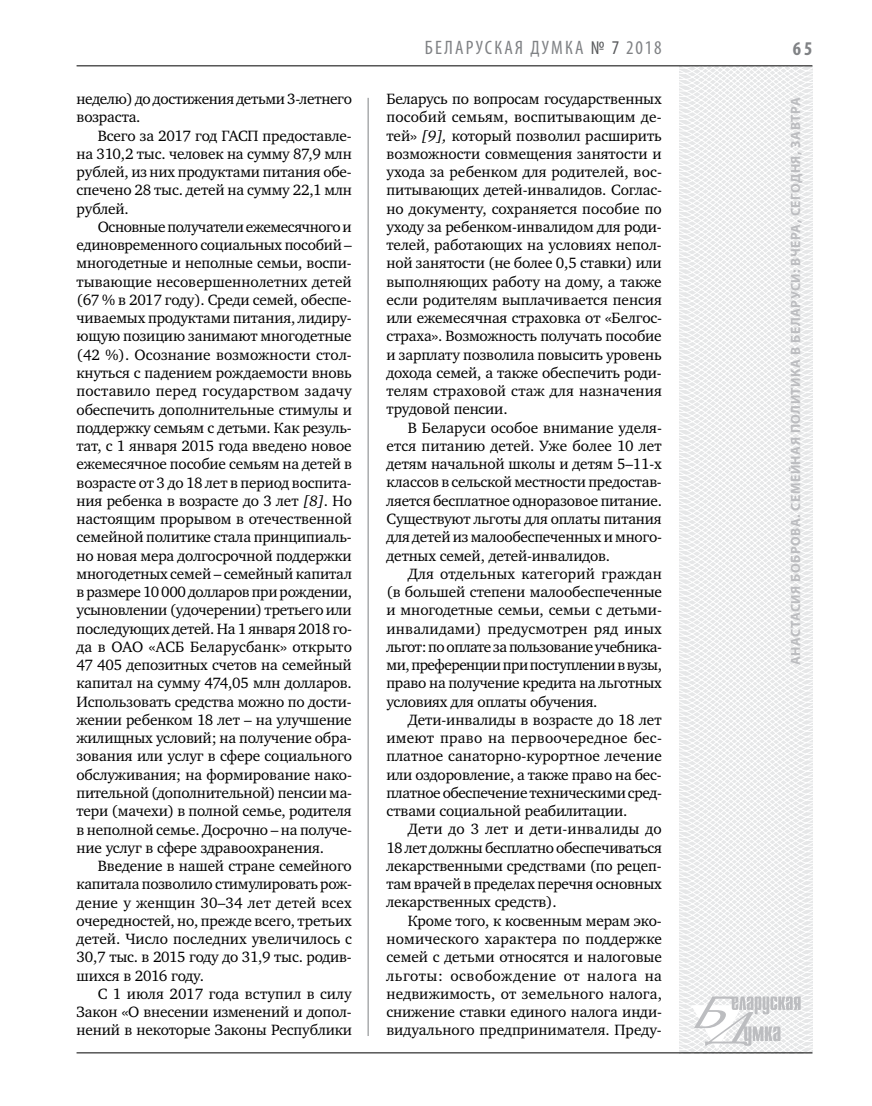
<style>
.page{position:relative;width:872px;height:1106px;background:#fff}
.page>*{position:absolute;margin:0;border:0;box-sizing:border-box;transform-origin:0 0}
.t1{font:condensed 19.5px "Myriad Pro";letter-spacing:.11em;color:#808285}
.t2{font:700 condensed 19.5px "Myriad Pro";color:#808285}
.t3{font:15.3px/18.3px "Charter C";letter-spacing:-.01em;color:#000;text-align:justify}
.t4{font:700 13.5px "Myriad Pro";letter-spacing:.04em;color:#bcbdc0}
.s1{font-style:italic}
.s2{color:#58595b}
</style>
<div class="page">
<hr style="left:368px;top:98px;width:1px;height:938px;background:#808285">
<svg style="left:621px;top:65px;width:192px;height:989px"></svg>
<svg style="left:691px;top:996px;width:109px;height:53px"></svg>
<hr style="left:77px;top:65px;width:735px;height:1px;background:#000">
<hr style="left:77px;top:1052px;width:735px;height:1px;background:#000">
<p class="t3" style="left:77px;top:90px;width:277px">неделю) до достижения детьми 3-летнего возраста.</p>
<p class="t3" style="left:77px;top:126px;width:277px;text-indent:21px">Всего за 2017 год ГАСП предоставле&shy;на 310,2 тыс. человек на сумму 87,9 млн рублей, из них продуктами питания обе&shy;спечено 28 тыс. детей на сумму 22,1 млн рублей.</p>
<p class="t3" style="left:77px;top:218px;width:277px;text-indent:21px">Основные получатели ежемесячного и единовременного социальных пособий – многодетные и неполные семьи, воспи&shy;тывающие несовершеннолетних детей (67 % в 2017 году). Среди семей, обеспе&shy;чиваемых продуктами питания, лидиру&shy;ющую позицию занимают многодетные (42 %). Осознание возможности стол&shy;кнуться с падением рождаемости вновь поставило перед государством задачу обеспечить дополнительные стимулы и поддержку семьям с детьми. Как резуль&shy;тат, с 1 января 2015 года введено новое ежемесячное пособие семьям на детей в возрасте от 3 до 18 лет в период воспита&shy;ния ребенка в возрасте до 3 лет <span class="s1">[8]</span>. Но настоящим прорывом в отечественной семейной политике стала принципиаль&shy;но новая мера долгосрочной поддержки многодетных семей – семейный капитал в размере 10 000 долларов при рождении, усыновлении (удочерении) третьего или последующих детей. На 1 января 2018 го&shy;да в ОАО «АСБ Беларусбанк» открыто 47 405 депозитных счетов на семейный капитал на сумму 474,05 млн долларов.<br>Использовать средства можно по дости&shy;жении ребенком 18 лет – на улучшение жилищных условий; на получение обра&shy;зования или услуг в сфере социального обслуживания; на формирование нако&shy;пительной (дополнительной) пенсии ма&shy;тери (мачехи) в полной семье, родителя в неполной семье. Досрочно – на получе&shy;ние услуг в сфере здравоохранения.</p>
<p class="t3" style="left:77px;top:857px;width:277px;text-indent:21px">Введение в нашей стране семейного капитала позволило стимулировать рож&shy;дение у женщин 30–34 лет детей всех очередностей, но, прежде всего, третьих детей. Число последних увеличилось с 30,7 тыс. в 2015 году до 31,9 тыс. родив&shy;шихся в 2016 году.</p>
<p class="t3" style="left:77px;top:984px;width:277px;text-indent:21px">С 1 июля 2017 года вступил в силу Закон «О внесении изменений и допол&shy;нений в некоторые Законы Республики</p>
<p class="t1" style="left:425px;top:36px;width:238px">БЕЛАРУСКАЯ ДУМ КА <span class="s2">№ 7</span> 2018</p>
<p class="t2" style="left:793px;top:37px;width:21px">65</p>
<p class="t3" style="left:386px;top:90px;width:277px">Беларусь по вопросам государственных пособий семьям, воспитывающим де&shy;тей» <span class="s1">[9],</span> который позволил расширить возможности совмещения занятости и ухода за ребенком для родителей, вос&shy;питывающих детей-инвалидов. Соглас&shy;но документу, сохраняется пособие по уходу за ребенком-инвалидом для роди&shy;телей, работающих на условиях непол&shy;ной занятости (не более 0,5 ставки) или выполняющих работу на дому, а также если родителям выплачивается пенсия или ежемесячная страховка от «Белгос&shy;страха». Возможность получать пособие и зарплату позволила повысить уровень дохода семей, а также обеспечить роди&shy;телям страховой стаж для назначения трудовой пенсии.</p>
<p class="t3" style="left:386px;top:418px;width:277px;text-indent:21px">В Беларуси особое внимание уделя&shy;ется питанию детей. Уже более 10 лет детям начальной школы и детям 5–11-х классов в сельской местности предостав&shy;ляется бесплатное одноразовое питание.<br>Существуют льготы для оплаты питания для детей из малообеспеченных и много&shy;детных семей, детей-инвалидов.</p>
<p class="t3" style="left:386px;top:564px;width:277px;text-indent:21px">Для отдельных категорий граждан (в большей степени малообеспеченные и многодетные семьи, семьи с детьми&shy;инвалидами) предусмотрен ряд иных льгот: по оплате за пользование учебника&shy;ми, преференции при поступлении в вузы, право на получение кредита на льготных условиях для оплаты обучения.</p>
<p class="t3" style="left:386px;top:710px;width:277px;text-indent:21px">Дети-инвалиды в возрасте до 18 лет имеют право на первоочередное бес&shy;платное санаторно-курортное лечение или оздоровление, а также право на бес&shy;платное обеспечение техническими сред&shy;ствами социальной реабилитации.</p>
<p class="t3" style="left:386px;top:820px;width:277px;text-indent:21px">Дети до 3 лет и дети-инвалиды до 18 лет должны бесплатно обеспечиваться лекарственными средствами (по рецеп&shy;там врачей в пределах перечня основных лекарственных средств).</p>
<p class="t3" style="left:386px;top:911px;width:277px;text-indent:21px">Кроме того, к косвенным мерам эко&shy;номического характера по поддержке семей с детьми относятся и налоговые льготы: освобождение от налога на недвижимость, от земельного налога, снижение ставки единого налога инди&shy;видуального предпринимателя. Преду-</p>
<p class="t4" style="left:787px;top:665px;width:568px;rotate:-90deg">Анастасия БОБРОВА. Семейная политика в Беларуси: вчера, сегодня, завтра</p>
</div>
